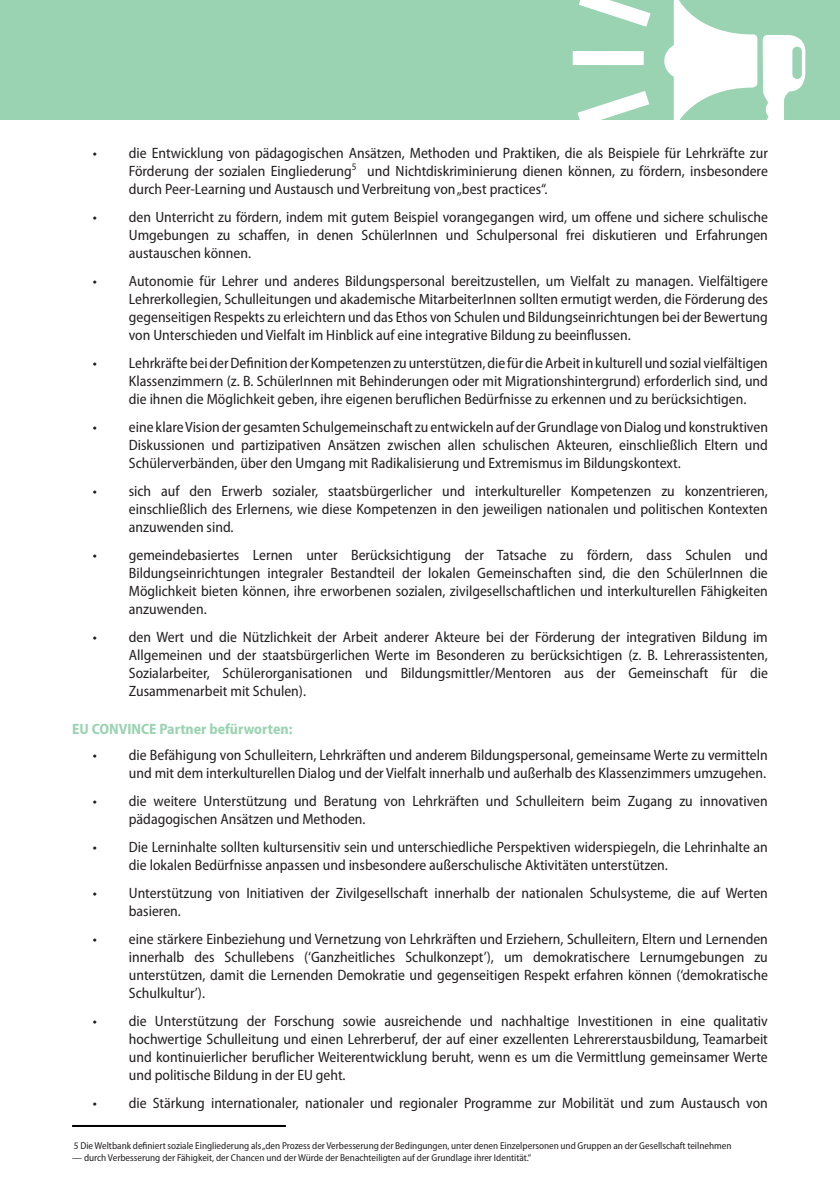
<style>
.page{position:relative;width:840px;height:1191px;background:#fff}
.page>*{position:absolute;margin:0;border:0;box-sizing:border-box;transform-origin:0 0}
.t1{font:semi-condensed 15px/18px "Myriad Pro";color:#231f20;text-align:justify}
.Paragraph_Style_1{font:700 semi-condensed 15px "Myriad Pro";color:#9ad3b2}
.Paragraph_Style_1-2{font:semi-condensed 10px "Myriad Pro";color:#231f20}
</style>
<div class="page">
<div style="left:0;top:0;width:839px;height:120px;background:#9ad3b2"></div>
<svg style="left:572px;top:0;width:232px;height:120px"></svg>
<hr style="left:72px;top:1125px;width:214px;height:2px;background:#000">
<p class="t1" style="left:129px;top:143px;width:640px;text-indent:-36px">• die Entwicklung von pädagogischen Ansätzen, Methoden und Praktiken, die als Beispiele für Lehrkräfte zur Förderung der sozialen Eingliederung<sup>5</sup> und Nichtdiskriminierung dienen können, zu fördern, insbesondere durch Peer-Learning und Austausch und Verbreitung von „best practices“.</p>
<p class="t1" style="left:129px;top:207px;width:640px;text-indent:-36px">• den Unterricht zu fördern, indem mit gutem Beispiel vorangegangen wird, um offene und sichere schulische Umgebungen zu schaffen, in denen SchülerInnen und Schulpersonal frei diskutieren und Erfahrungen austauschen können.</p>
<p class="t1" style="left:129px;top:271px;width:640px;text-indent:-36px">• Autonomie für Lehrer und anderes Bildungspersonal bereitzustellen, um Vielfalt zu managen. Vielfältigere Lehrerkollegien, Schulleitungen und akademische MitarbeiterInnen sollten ermutigt werden, die Förderung des gegenseitigen Respekts zu erleichtern und das Ethos von Schulen und Bildungseinrichtungen bei der Bewertung von Unterschieden und Vielfalt im Hinblick auf eine integrative Bildung zu beeinflussen.</p>
<p class="t1" style="left:129px;top:353px;width:640px;text-indent:-36px">• Lehrkräfte bei der Definition der Kompetenzen zu unterstützen, die für die Arbeit in kulturell und sozial vielfältigen Klassenzimmern (z. B. SchülerInnen mit Behinderungen oder mit Migrationshintergrund) erforderlich sind, und die ihnen die Möglichkeit geben, ihre eigenen beruflichen Bedürfnisse zu erkennen und zu berücksichtigen.</p>
<p class="t1" style="left:129px;top:417px;width:640px;text-indent:-36px">• eine klare Vision der gesamten Schulgemeinschaft zu entwickeln auf der Grundlage von Dialog und konstruktiven Diskussionen und partizipativen Ansätzen zwischen allen schulischen Akteuren, einschließlich Eltern und Schülerverbänden, über den Umgang mit Radikalisierung und Extremismus im Bildungskontext.</p>
<p class="t1" style="left:129px;top:481px;width:640px;text-indent:-36px">• sich auf den Erwerb sozialer, staatsbürgerlicher und interkultureller Kompetenzen zu konzentrieren, einschließlich des Erlernens, wie diese Kompetenzen in den jeweiligen nationalen und politischen Kontexten anzuwenden sind.</p>
<p class="t1" style="left:129px;top:545px;width:640px;text-indent:-36px">• gemeindebasiertes Lernen unter Berücksichtigung der Tatsache zu fördern, dass Schulen und Bildungseinrichtungen integraler Bestandteil der lokalen Gemeinschaften sind, die den SchülerInnen die Möglichkeit bieten können, ihre erworbenen sozialen, zivilgesellschaftlichen und interkulturellen Fähigkeiten anzuwenden.</p>
<p class="t1" style="left:129px;top:627px;width:640px;text-indent:-36px">• den Wert und die Nützlichkeit der Arbeit anderer Akteure bei der Förderung der integrativen Bildung im Allgemeinen und der staatsbürgerlichen Werte im Besonderen zu berücksichtigen (z. B. Lehrerassistenten, Sozialarbeiter, Schülerorganisationen und Bildungsmittler/Mentoren aus der Gemeinschaft für die Zusammenarbeit mit Schulen).</p>
<p class="Paragraph_Style_1" style="left:72px;top:719px;width:222px">EU CONVINCE Partner befürworten:</p>
<p class="t1" style="left:93px;top:745px;width:676px;text-align:right">• die Befähigung von Schulleitern, Lehrkräften und anderem Bildungspersonal, gemeinsame Werte zu vermitteln und mit dem interkulturellen Dialog und der Vielfalt innerhalb und außerhalb des Klassenzimmers umzugehen.</p>
<p class="t1" style="left:129px;top:791px;width:640px;text-indent:-36px">• die weitere Unterstützung und Beratung von Lehrkräften und Schulleitern beim Zugang zu innovativen pädagogischen Ansätzen und Methoden.</p>
<p class="t1" style="left:129px;top:837px;width:640px;text-indent:-36px">• Die Lerninhalte sollten kultursensitiv sein und unterschiedliche Perspektiven widerspiegeln, die Lehrinhalte an die lokalen Bedürfnisse anpassen und insbesondere außerschulische Aktivitäten unterstützen.</p>
<p class="t1" style="left:129px;top:883px;width:640px;text-indent:-36px">• Unterstützung von Initiativen der Zivilgesellschaft innerhalb der nationalen Schulsysteme, die auf Werten basieren.</p>
<p class="t1" style="left:129px;top:929px;width:640px;text-indent:-36px">• eine stärkere Einbeziehung und Vernetzung von Lehrkräften und Erziehern, Schulleitern, Eltern und Lernenden innerhalb des Schullebens (‘Ganzheitliches Schulkonzept’), um demokratischere Lernumgebungen zu unterstützen, damit die Lernenden Demokratie und gegenseitigen Respekt erfahren können (‘demokratische Schulkultur’).</p>
<p class="t1" style="left:129px;top:1011px;width:640px;text-indent:-36px">• die Unterstützung der Forschung sowie ausreichende und nachhaltige Investitionen in eine qualitativ hochwertige Schulleitung und einen Lehrerberuf, der auf einer exzellenten Lehrererstausbildung, Teamarbeit und kontinuierlicher beruflicher Weiterentwicklung beruht, wenn es um die Vermittlung gemeinsamer Werte und politische Bildung in der EU geht.</p>
<p class="t1" style="left:93px;top:1093px;width:676px">• die Stärkung internationaler, nationaler und regionaler Programme zur Mobilität und zum Austausch von</p>
<p class="Paragraph_Style_1-2" style="left:74px;top:1139px;width:659px">5 Die Weltbank definiert soziale Eingliederung als „den Prozess der Verbesserung der Bedingungen, unter denen Einzelpersonen und Gruppen an der Gesellschaft teilnehmen</p>
<p class="Paragraph_Style_1-2" style="left:72px;top:1151px;width:460px">— durch Verbesserung der Fähigkeit, der Chancen und der Würde der Benachteiligten auf der Grundlage ihrer Identität.“</p>
</div>
